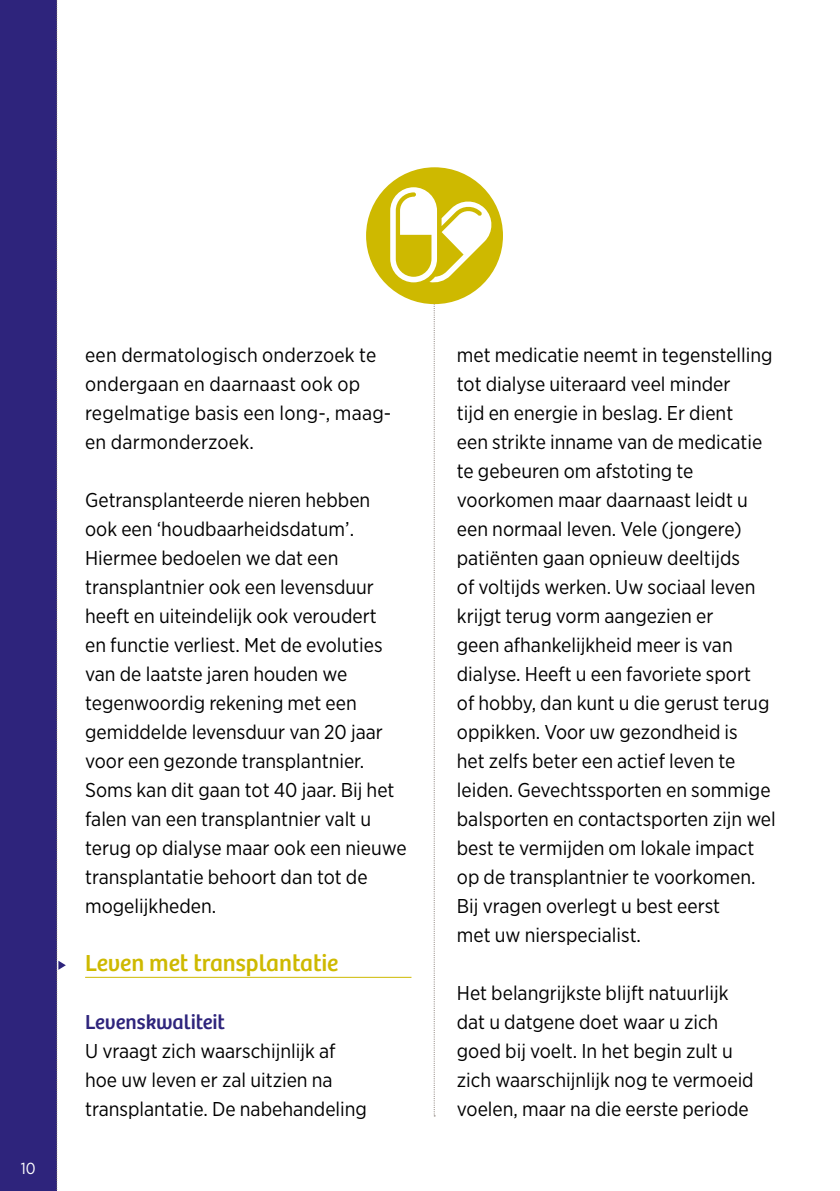
<style>
.page{position:relative;width:840px;height:1191px;background:#fff}
.page>*{position:absolute;margin:0;border:0;box-sizing:border-box;transform-origin:0 0}
.t1{font:24px "Bree";color:#ceb900}
.t2{font:21px "Bree";color:#2e247c}
.t3{font:20px/29px "Gotham Narrow";color:#000}
.t4{font:16px "Gotham Narrow";color:#fff}
</style>
<div class="page">
<div style="left:0;top:0;width:57px;height:1191px;background:#2e247c"></div>
<hr style="left:85px;top:977px;width:326px;height:1px;background:#ceb900">
<svg style="left:56px;top:0;width:10px;height:1190px"></svg>
<div style="left:366px;top:167px;width:136px;height:137px;background:#ceb900;border-radius:50%"></div>
<svg style="left:390px;top:187px;width:103px;height:929px"></svg>
<p class="t4" style="left:21px;top:1158px;width:16px">10</p>
<p class="t3" style="left:85px;top:340px;width:307px">een dermatologisch onderzoek te ondergaan en daarnaast ook op regelmatige basis een long-, maag&shy;en darmonderzoek.</p>
<p class="t3" style="left:85px;top:485px;width:323px">Getransplanteerde nieren hebben ook een ‘houdbaarheidsdatum’.<br>Hiermee bedoelen we dat een transplantnier ook een levensduur heeft en uiteindelijk ook veroudert<br>en functie verliest. Met de evoluties van de laatste jaren houden we tegenwoordig rekening met een gemiddelde levensduur van 20 jaar voor een gezonde transplantnier.<br>Soms kan dit gaan tot 40 jaar. Bij het falen van een transplantnier valt u terug op dialyse maar ook een nieuwe transplantatie behoort dan tot de mogelijkheden.</p>
<p class="t1" style="left:85px;top:949px;width:254px">Leven met transplantatie</p>
<p class="t2" style="left:85px;top:1010px;width:141px">Levenskwaliteit</p>
<p class="t3" style="left:85px;top:1036px;width:283px">U vraagt zich waarschijnlijk af hoe uw leven er zal uitzien na transplantatie. De nabehandeling</p>
<p class="t3" style="left:456px;top:340px;width:320px">met medicatie neemt in tegenstelling tot dialyse uiteraard veel minder<br>tijd en energie in beslag. Er dient<br>een strikte inname van de medicatie te gebeuren om afstoting te voorkomen maar daarnaast leidt u een normaal leven. Vele (jongere) patiënten gaan opnieuw deeltijds<br>of voltijds werken. Uw sociaal leven krijgt terug vorm aangezien er<br>geen afhankelijkheid meer is van dialyse. Heeft u een favoriete sport<br>of hobby, dan kunt u die gerust terug oppikken. Voor uw gezondheid is<br>het zelfs beter een actief leven te leiden. Gevechtssporten en sommige balsporten en contactsporten zijn wel best te vermijden om lokale impact op de transplantnier te voorkomen.<br>Bij vragen overlegt u best eerst<br>met uw nierspecialist.</p>
<p class="t3" style="left:456px;top:978px;width:298px">Het belangrijkste blijft natuurlijk dat u datgene doet waar u zich goed bij voelt. In het begin zult u zich waarschijnlijk nog te vermoeid voelen, maar na die eerste periode</p>
</div>
